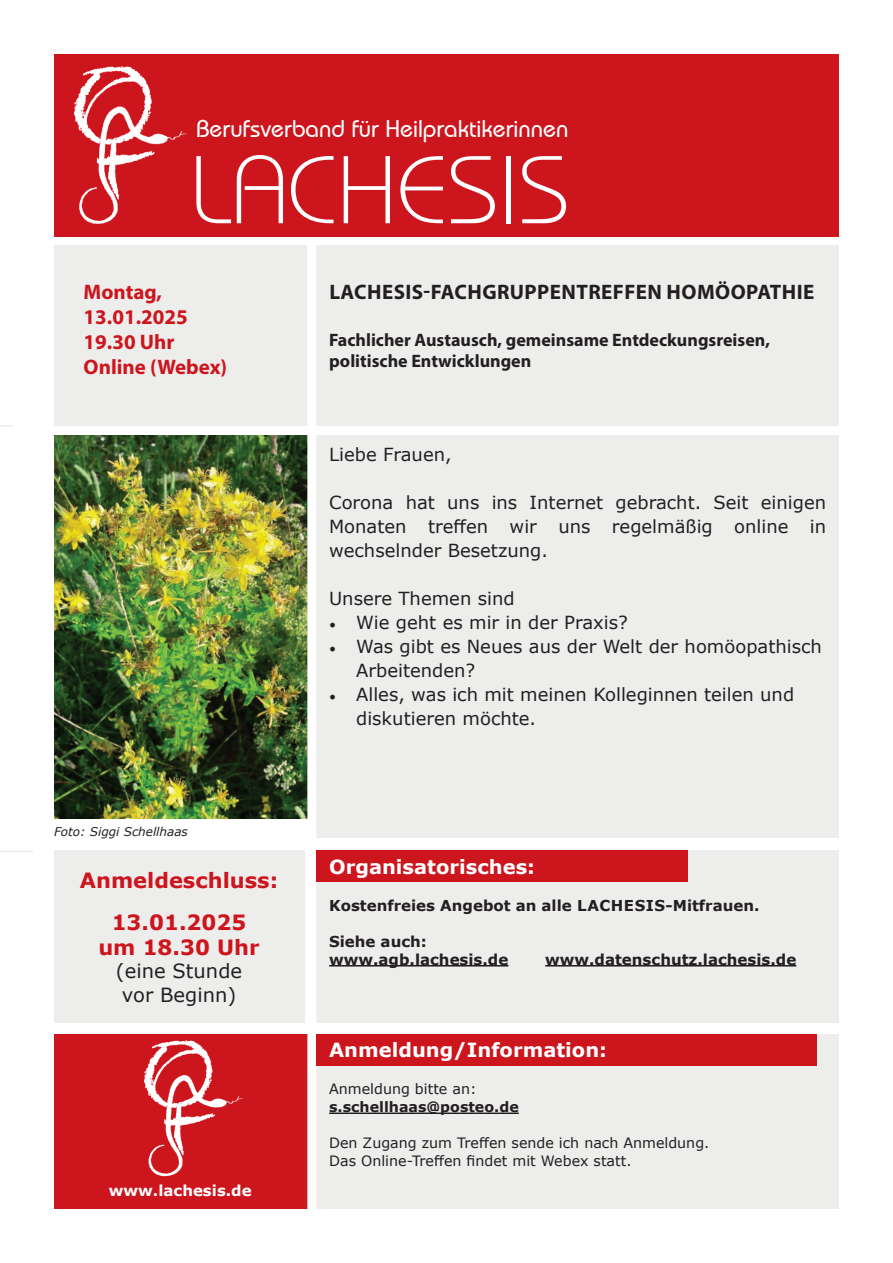
<style>
.page{position:relative;width:893px;height:1263px;background:#fff}
.page>*{position:absolute;margin:0;border:0;box-sizing:border-box;transform-origin:0 0}
.t1{font:300 96px "Bauhaus IT Cby BT";color:#fff;scale:1.04 1}
.t2{font:500 24px "Bauhaus IT Cby BT";color:#fff}
.t3{font:700 21px "Myriad Pro";letter-spacing:.02em;color:#231f20}
.t4{font:700 21px/25.2px "Myriad Pro";color:#cd151d}
.t5{font:700 21px/42.2px "Verdana";color:#cd151d;text-align:center}
.t6{font:700 19.5px "Verdana";color:#fff}
.t7{font:19.5px/23.4px "Verdana";color:#231f20}
.t8{font:18px/24px "Verdana";color:#231f20}
.t9{font:700 18px/21.6px "Myriad Pro";color:#231f20}
.t10{font:700 15px/18px "Verdana";color:#231f20}
.t11{font:700 15px "Verdana";color:#fff}
.t12{font:14.25px/18px "Verdana";color:#231f20}
.t13{font:700 14.25px "Verdana";color:#231f20}
.t14{font:italic 12px "Verdana";color:#231f20}
.s1{font-family:"Minion Pro"}
</style>
<div class="page">
<div style="left:54px;top:1034px;width:253px;height:175px;background:#cd151d"></div>
<div style="left:316px;top:435px;width:523px;height:403px;background:#ededec"></div>
<div style="left:316px;top:245px;width:523px;height:180px;background:#ededec"></div>
<div style="left:54px;top:245px;width:253px;height:180px;background:#ededec"></div>
<img style="left:54px;top:435px;width:253px;height:384px">
<div style="left:316px;top:1034px;width:523px;height:175px;background:#ededec"></div>
<hr style="left:329px;top:1112px;width:190px;height:2px;background:#231f20">
<div style="left:316px;top:850px;width:523px;height:173px;background:#ededec"></div>
<hr style="left:329px;top:965px;width:179px;height:1px;background:#231f20">
<hr style="left:545px;top:965px;width:251px;height:1px;background:#231f20">
<svg style="left:0;top:425px;width:13px;height:2px"></svg>
<hr style="left:0;top:850px;width:33px;height:2px;background:#ededec">
<div style="left:54px;top:850px;width:250px;height:173px;background:#ededec"></div>
<div style="left:316px;top:1034px;width:501px;height:32px;background:#cd151d"></div>
<div style="left:316px;top:850px;width:372px;height:32px;background:#cd151d"></div>
<img style="left:145px;top:1040px;width:97px;height:137px">
<div style="left:54px;top:54px;width:785px;height:182px;background:#cd151d"></div>
<img style="left:74px;top:66px;width:113px;height:158px">
<h2 class="t2" style="left:196px;top:114px;width:374px">Berufsverband für Heilpraktikerinnen</h2>
<h1 class="t1" style="left:190px;top:131px;width:367px">LACHESIS</h1>
<p class="t4" style="left:84px;top:278px;width:145px">Montag,<br>13.01.2025<br>19.30 Uhr<br>Online (Webex)</p>
<p class="t14" style="left:54px;top:823px;width:135px">Foto: Siggi Schellhaas</p>
<p class="t5" style="left:80px;top:858px;width:200px">Anmeldeschluss:<br>13.01.2025</p>
<p class="t5" style="left:98px;top:926px;width:163px">um 18.30 Uhr</p>
<p class="t7" style="left:116px;top:959px;width:128px">(eine Stunde vor Beginn)</p>
<p class="t11" style="left:109px;top:1180px;width:144px">www.lachesis.de</p>
<p class="t3" style="left:329px;top:278px;width:126px">LACHESIS-Fach</p>
<p class="t3" style="left:482px;top:278px;width:131px">gruppentreffe</p>
<p class="t3" style="left:647px;top:278px;width:146px">n Homöopathie</p>
<p class="t9" style="left:329px;top:328px;width:442px">Fachlicher Austausch, gemeinsame Entdeckungsreisen, politische Entwicklungen</p>
<p class="t8" style="left:329px;top:443px;width:124px">Liebe Frauen,</p>
<p class="t8" style="left:329px;top:491px;width:499px;text-align:justify">Corona hat uns ins Internet gebracht. Seit einigen Monaten treffen wir uns regelmäßig online in wechselnder Besetzung.</p>
<p class="t8" style="left:329px;top:587px;width:187px">Unsere Themen sind</p>
<p class="t8" style="left:329px;top:611px;width:300px"><span class="s1">•</span> Wie geht es mir in der Praxis?</p>
<p class="t8" style="left:356px;top:635px;width:467px;text-indent:-27px"><span class="s1">•</span> Was gibt es Neues aus der Welt der homöopathisch<br>Arbeitenden?</p>
<p class="t8" style="left:356px;top:683px;width:440px;text-indent:-27px"><span class="s1">•</span> Alles, was ich mit meinen Kolleginnen teilen und diskutieren möchte.</p>
<p class="t6" style="left:329px;top:853px;width:207px">Organisatorisches:</p>
<p class="t10" style="left:329px;top:896px;width:432px">Kostenfreies Angebot an alle Lachesis-Mitfrauen.</p>
<p class="t10" style="left:329px;top:932px;width:181px">Siehe auch: www.agb.lachesis.de</p>
<p class="t10" style="left:545px;top:950px;width:253px">www.datenschutz.lachesis.de</p>
<p class="t6" style="left:329px;top:1036px;width:279px">Anmeldung/Information:</p>
<p class="t12" style="left:329px;top:1080px;width:149px">Anmeldung bitte an:</p>
<p class="t13" style="left:329px;top:1097px;width:191px">s.schellhaas@posteo.de</p>
<p class="t12" style="left:329px;top:1134px;width:382px">Den Zugang zum Treffen sende ich nach Anmeldung.<br>Das Online-Treffen findet mit Webex statt.</p>
</div>
